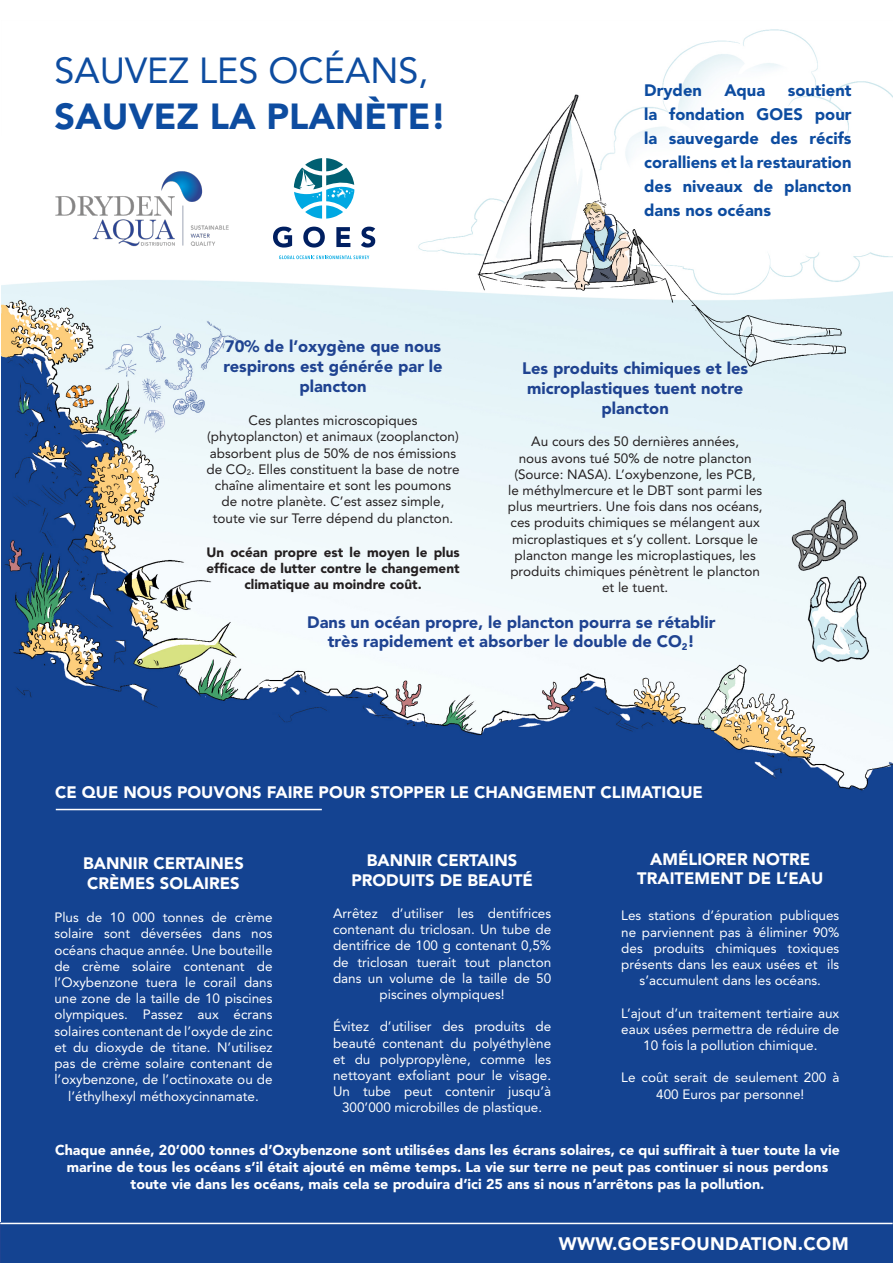
<style>
.page{position:relative;width:893px;height:1263px;background:#fff}
.page>*{position:absolute;margin:0;border:0;box-sizing:border-box;transform-origin:0 0}
.t1{font:36px "Avenir";color:#0d4ca0}
.t2{font:900 36px "Avenir";color:#0d4ca0}
.t3{font:900 18px "Avenir";letter-spacing:.02em;color:#fff}
.t4{font:900 16.5px/19.8px "Avenir";color:#1f4391;text-align:center}
.t5{font:900 16.5px/19.8px "Avenir";color:#fff;text-align:center}
.t6{font:900 16.5px/24px "Avenir";color:#0d4ca0;text-align:justify}
.t7{font:900 14.25px/17.1px "Avenir";color:#fff;text-align:center}
.t8{font:13.5px/16.2px "Avenir";color:#fff;text-align:center}
.t9{font:13.5px/16.2px "Avenir";color:#231f20;text-align:center}
.t10{font:900 13.5px/16.2px "Avenir";color:#231f20;text-align:center}
</style>
<div class="page">
<img style="left:2px;top:29px;width:891px;height:1234px">
<img style="left:31px;top:155px;width:223px;height:107px">
<svg style="left:273px;top:227px;width:19px;height:21px"></svg>
<svg style="left:303px;top:227px;width:22px;height:21px"></svg>
<svg style="left:336px;top:227px;width:14px;height:20px"></svg>
<svg style="left:361px;top:227px;width:14px;height:21px"></svg>
<svg style="left:279px;top:255px;width:90px;height:4px"></svg>
<svg style="left:294px;top:158px;width:60px;height:61px"></svg>
<hr style="left:56px;top:809px;width:266px;height:1px;background:#fff">
<hr style="left:0;top:1223px;width:893px;height:1px;background:#fff">
<p class="t1" style="left:54px;top:49px;width:376px">SAUVEZ LES OCÉANS,</p>
<p class="t2" style="left:54px;top:95px;width:394px">SAUVEZ LA PLANÈTE!</p>
<p class="t6" style="left:644px;top:78px;width:59px">Dryden</p>
<p class="t6" style="left:724px;top:78px;width:42px">Aqua</p>
<p class="t6" style="left:644px;top:78px;width:209px;text-indent:143px">soutient la fondation GOES pour la sauvegarde des récifs coralliens et la restauration des niveaux de plancton dans nos océans</p>
<p class="t4" style="left:223px;top:336px;width:221px">70% de l’oxygène que nous respirons est générée par le plancton</p>
<p class="t9" style="left:206px;top:412px;width:255px">Ces plantes microscopiques (phytoplancton) et animaux (zooplancton) absorbent plus de 50% de nos émissions de CO<sub>2</sub>. Elles constituent la base de notre chaîne alimentaire et sont les poumons de notre planète. C’est assez simple, toute vie sur Terre dépend du plancton.</p>
<p class="t10" style="left:206px;top:544px;width:255px">Un océan propre est le moyen le plus efficace de lutter contre le changement climatique au moindre coût.</p>
<p class="t4" style="left:522px;top:358px;width:227px;text-align:left">Les produits chimiques et les microplastiques tuent notre</p>
<p class="t4" style="left:602px;top:398px;width:69px">plancton</p>
<p class="t9" style="left:508px;top:434px;width:256px">Au cours des 50 dernières années,<br>nous avons tué 50% de notre plancton (Source: NASA). L’oxybenzone, les PCB, le méthylmercure et le DBT sont parmi les plus meurtriers. Une fois dans nos océans, ces produits chimiques se mélangent aux microplastiques et s’y collent. Lorsque le plancton mange les microplastiques, les produits chimiques pénètrent le plancton</p>
<p class="t9" style="left:602px;top:579px;width:68px">et le tuent.</p>
<p class="t4" style="left:307px;top:612px;width:410px">Dans un océan propre, le plancton pourra se rétablir</p>
<p class="t4" style="left:328px;top:632px;width:369px">très rapidement et absorber le double de CO<sub>2</sub>!</p>
<p class="t5" style="left:55px;top:783px;width:649px">CE QUE NOUS POUVONS FAIRE POUR STOPPER LE CHANGEMENT CLIMATIQUE</p>
<p class="t5" style="left:83px;top:853px;width:162px;text-align:left">BANNIR CERTAINES<br>CRÈMES SOLAIRES</p>
<p class="t8" style="left:54px;top:909px;width:220px">Plus de 10 000 tonnes de crème solaire sont déversées dans nos océans chaque année. Une bouteille de crème solaire contenant de l’Oxybenzone tuera le corail dans une zone de la taille de 10 piscines olympiques. Passez aux écrans solaires contenant de l’oxyde de zinc et du dioxyde de titane. N’utilisez pas de crème solaire contenant de l’oxybenzone, de l’octinoxate ou de l’éthylhexyl méthoxycinnamate.</p>
<p class="t5" style="left:351px;top:850px;width:183px">BANNIR CERTAINS<br>PRODUITS DE BEAUTÉ</p>
<p class="t8" style="left:333px;top:905px;width:220px">Arrêtez d’utiliser les dentifrices contenant du triclosan. Un tube de dentifrice de 100 g contenant 0,5% de triclosan tuerait tout plancton dans un volume de la taille de 50 piscines olympiques!</p>
<p class="t8" style="left:333px;top:1019px;width:220px">Évitez d’utiliser des produits de beauté contenant du polyéthylène et du polypropylène, comme les nettoyant exfoliant pour le visage.<br>Un tube peut contenir jusqu’à 300’000 microbilles de plastique.</p>
<p class="t5" style="left:637px;top:849px;width:188px">AMÉLIORER NOTRE<br>TRAITEMENT DE L’EAU</p>
<p class="t8" style="left:621px;top:907px;width:220px">Les stations d’épuration publiques ne parviennent pas à éliminer 90% des produits chimiques toxiques présents dans les eaux usées et ils s’accumulent dans les océans.</p>
<p class="t8" style="left:621px;top:1005px;width:220px">L’ajout d’un traitement tertiaire aux eaux usées permettra de réduire de<br>10 fois la pollution chimique.</p>
<p class="t8" style="left:621px;top:1069px;width:220px">Le coût serait de seulement 200 à<br>400 Euros par personne!</p>
<p class="t7" style="left:55px;top:1141px;width:786px">Chaque année, 20’000 tonnes d’Oxybenzone sont utilisées dans les écrans solaires, ce qui suffirait à tuer toute la vie marine de tous les océans s’il était ajouté en même temps. La vie sur terre ne peut pas continuer si nous perdons toute vie dans les océans, mais cela se produira d’ici 25 ans si nous n’arrêtons pas la pollution.</p>
<p class="t3" style="left:559px;top:1233px;width:291px">WWW.GOESFOUNDATION.COM</p>
</div>
